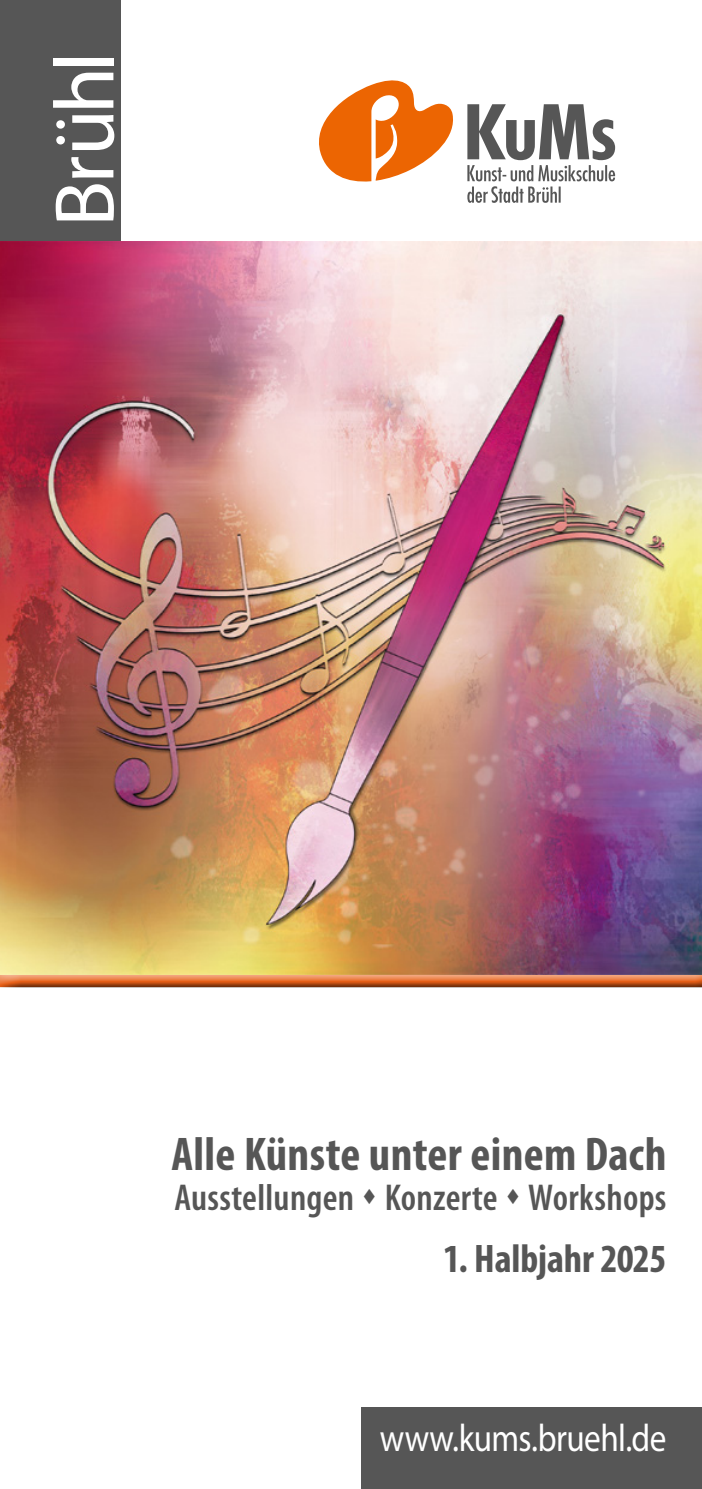
<style>
.page{position:relative;width:702px;height:1489px;background:#fff}
.page>*{position:absolute;margin:0;border:0;box-sizing:border-box;transform-origin:0 0}
.t1{font:85px "Myriad Pro";letter-spacing:-.045em;color:#fff}
.t2{font:700 condensed 47.5px "Myriad Pro";letter-spacing:.005em;color:#565656}
.t3{font:700 condensed 40px "Myriad Pro";letter-spacing:-.005em;color:#565656}
.t4{font:38.5px "Myriad Pro";letter-spacing:-.015em;color:#fff;scale:.86 1}
.t5{font:600 condensed 37.5px "Myriad Pro";letter-spacing:.01em;color:#565656}
</style>
<div class="page">
<img style="left:0;top:241px;width:702px;height:713px">
<div style="left:0;top:954px;width:702px;height:35px;background:#fff;opacity:.75"></div>
<div style="left:0;top:960px;width:702px;height:29px;background:#000;opacity:.75"></div>
<div style="left:0;top:0;width:120px;height:241px;background:#565656"></div>
<svg style="left:319px;top:80px;width:134px;height:102px"></svg>
<svg style="left:467px;top:104px;width:148px;height:99px"></svg>
<div style="left:361px;top:1407px;width:341px;height:81px;background:#565656"></div>
<h1 class="t1" style="left:32px;top:227px;width:176px;rotate:-90deg">Brühl</h1>
<p class="t2" style="left:171px;top:1123px;width:496px">Alle Künste unter einem Dach</p>
<p class="t5" style="left:174px;top:1173px;width:493px">Ausstellungen ▲ Konzerte ▲ Workshops</p>
<p class="t3" style="left:443px;top:1233px;width:225px">1. Halbjahr 2025</p>
<p class="t4" style="left:380px;top:1413px;width:335px">www.kums.bruehl.de</p>
</div>
